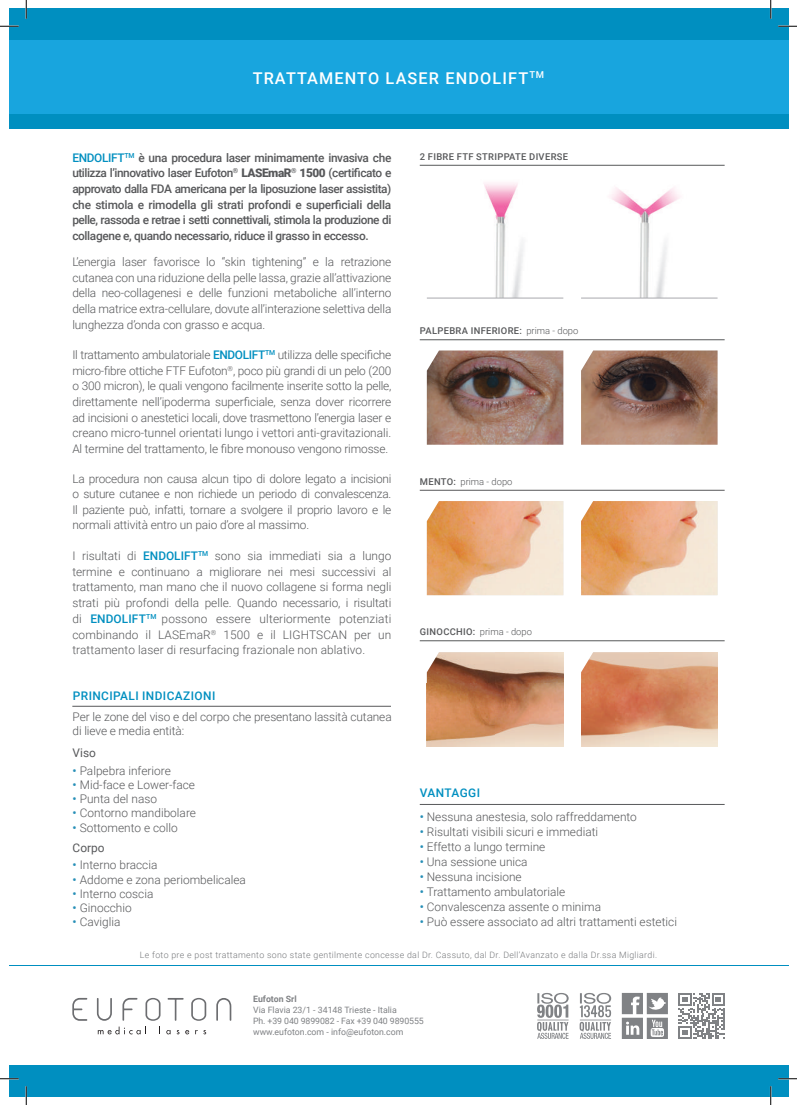
<style>
.page{position:relative;width:797px;height:1105px;background:#fff}
.page>*{position:absolute;margin:0;border:0;box-sizing:border-box;transform-origin:0 0}
.t1{font:500 16.25px "Roboto";letter-spacing:.07em;color:#fff}
.t2{font:300 11.88px/15.6px "Roboto";color:#57585a;text-align:justify}
.t3{font:500 11.88px/15.6px "Roboto";letter-spacing:-.03em;color:#57585a;text-align:justify}
.t4{font:500 11.88px "Roboto";letter-spacing:.035em;color:#008fc0}
.t5{font:11.88px "Roboto";color:#57585a}
.t6{font:500 9.38px "Roboto";letter-spacing:.035em;color:#57585a}
.t7{font:300 9.38px "Roboto";color:#57585a}
.t8{font:300 8.75px "Roboto";letter-spacing:.04em;color:#76787b}
.t9{font:8.75px/11.2px "Roboto";color:#808285}
.t10{font:700 8.75px "Roboto";color:#808285}
.s1{color:#008fc0}
.s2{font-weight:900}
.s3{font-weight:500;color:#008fc0}
.s4{font-weight:500;color:#278fb7}
.s5{font-weight:400}
.s6{font-weight:300}
.s7{font-weight:500}
</style>
<div class="page">
<div style="left:9px;top:26px;width:779px;height:103px;background:#18a5de"></div>
<div style="left:9px;top:1064px;width:779px;height:32px;background:#008fc0"></div>
<hr style="left:9px;top:965px;width:779px;height:1px;background:#008fc0">
<div style="left:9px;top:115px;width:779px;height:14px;background:#008fc0"></div>
<div style="left:9px;top:9px;width:779px;height:31px;background:#008fc0"></div>
<svg style="left:622px;top:993px;width:46px;height:46px"></svg>
<svg style="left:678px;top:993px;width:46px;height:46px"></svg>
<svg style="left:579px;top:993px;width:32px;height:46px"></svg>
<svg style="left:537px;top:993px;width:31px;height:46px"></svg>
<hr style="left:72px;top:706px;width:319px;height:1px;background:#57585a">
<hr style="left:420px;top:804px;width:304px;height:1px;background:#57585a">
<hr style="left:420px;top:340px;width:304px;height:1px;background:#57585a">
<img style="left:427px;top:351px;width:136px;height:94px">
<img style="left:581px;top:351px;width:136px;height:94px">
<img style="left:427px;top:183px;width:136px;height:115px">
<img style="left:581px;top:187px;width:137px;height:111px">
<hr style="left:427px;top:298px;width:136px;height:1px;background:#a8a9ad">
<hr style="left:581px;top:298px;width:136px;height:1px;background:#a8a9ad">
<hr style="left:420px;top:165px;width:304px;height:1px;background:#57585a">
<hr style="left:420px;top:490px;width:304px;height:1px;background:#57585a">
<hr style="left:420px;top:640px;width:304px;height:1px;background:#57585a">
<img style="left:427px;top:501px;width:136px;height:94px">
<img style="left:427px;top:652px;width:136px;height:94px">
<img style="left:581px;top:501px;width:136px;height:94px">
<img style="left:581px;top:652px;width:136px;height:94px">
<svg style="left:166px;top:1030px;width:4px;height:4px"></svg>
<svg style="left:185px;top:1030px;width:4px;height:4px"></svg>
<svg style="left:195px;top:1030px;width:11px;height:4px"></svg>
<svg style="left:216px;top:998px;width:15px;height:23px"></svg>
<svg style="left:191px;top:998px;width:15px;height:23px"></svg>
<svg style="left:72px;top:998px;width:15px;height:23px"></svg>
<svg style="left:97px;top:998px;width:63px;height:36px"></svg>
<svg style="left:167px;top:998px;width:17px;height:23px"></svg>
<svg style="left:0;top:25px;width:19px;height:2px"></svg>
<svg style="left:778px;top:25px;width:19px;height:2px"></svg>
<svg style="left:0;top:1078px;width:19px;height:1px"></svg>
<svg style="left:778px;top:1078px;width:19px;height:1px"></svg>
<svg style="left:25px;top:0;width:2px;height:19px"></svg>
<svg style="left:25px;top:1086px;width:2px;height:19px"></svg>
<svg style="left:770px;top:0;width:1px;height:19px"></svg>
<svg style="left:770px;top:1086px;width:1px;height:19px"></svg>
<h1 class="t1" style="left:253px;top:67px;width:293px">TRATTAMENTO LASER ENDOLIFT<sup>TM</sup></h1>
<p class="t3" style="left:72px;top:149px;width:320px"><span class="s1">ENDOLIFT</span><sup>TM</sup> è una procedura laser minimamente invasiva che utilizza l’innovativo laser Eufoton<sup>®</sup> <span class="s2">LASEmaR</span><sup>®</sup> <span class="s2">1500</span> (certificato e approvato dalla FDA americana per la liposuzione laser assistita) che stimola e rimodella gli strati profondi e superficiali della pelle, rassoda e retrae i setti connettivali, stimola la produzione di collagene e, quando necessario, riduce il grasso in eccesso.</p>
<p class="t2" style="left:72px;top:254px;width:320px">L’energia laser favorisce lo “skin tightening” e la retrazione cutanea con una riduzione della pelle lassa, grazie all’attivazione della neo-collagenesi e delle funzioni metaboliche all’interno della matrice extra-cellulare, dovute all’interazione selettiva della lunghezza d’onda con grasso e acqua.</p>
<p class="t2" style="left:72px;top:347px;width:320px">Il trattamento ambulatoriale <span class="s3">ENDOLIFT</span><sup>TM</sup> utilizza delle specifiche micro-fibre ottiche FTF Eufoton<sup>®</sup>, poco più grandi di un pelo (200 o 300 micron), le quali vengono facilmente inserite sotto la pelle, direttamente nell’ipoderma superficiale, senza dover ricorrere ad incisioni o anestetici locali, dove trasmettono l’energia laser e creano micro-tunnel orientati lungo i vettori anti-gravitazionali.<br>Al termine del trattamento, le fibre monouso vengono rimosse.</p>
<p class="t2" style="left:72px;top:470px;width:320px">La procedura non causa alcun tipo di dolore legato a incisioni o suture cutanee e non richiede un periodo di convalescenza.<br>Il paziente può, infatti, tornare a svolgere il proprio lavoro e le normali attività entro un paio d’ore al massimo.</p>
<p class="t2" style="left:72px;top:547px;width:320px">I risultati di <span class="s3">ENDOLIFT</span><sup>TM</sup> sono sia immediati sia a lungo termine e continuano a migliorare nei mesi successivi al trattamento, man mano che il nuovo collagene si forma negli strati più profondi della pelle. Quando necessario, i risultati di <span class="s3">ENDOLIFT</span><sup>TM</sup> possono essere ulteriormente potenziati combinando il LASEmaR<sup>®</sup> 1500 e il LIGHTSCAN per un trattamento laser di resurfacing frazionale non ablativo.</p>
<p class="t4" style="left:73px;top:687px;width:144px">PRINCIPALI INDICAZIONI</p>
<p class="t2" style="left:73px;top:709px;width:320px;line-height:14.2px">Per le zone del viso e del corpo che presentano lassità cutanea di lieve e media entità:</p>
<p class="t5" style="left:73px;top:744px;width:25px">Viso</p>
<p class="t2" style="left:73px;top:762px;width:100px"><span class="s4">•</span> Palpebra inferiore</p>
<p class="t2" style="left:73px;top:776px;width:124px"><span class="s4">•</span> Mid-face e Lower-face</p>
<p class="t2" style="left:73px;top:790px;width:86px"><span class="s4">•</span> Punta del naso</p>
<p class="t2" style="left:73px;top:805px;width:125px"><span class="s4">•</span> Contorno mandibolare</p>
<p class="t2" style="left:73px;top:817px;width:107px;line-height:20px"><span class="s4">•</span> Sottomento e collo<br><span class="s5">Corpo</span></p>
<p class="t2" style="left:73px;top:857px;width:86px"><span class="s4">•</span> Interno braccia</p>
<p class="t2" style="left:73px;top:871px;width:175px"><span class="s4">•</span> Addome e zona periombelicalea</p>
<p class="t2" style="left:73px;top:885px;width:82px"><span class="s4">•</span> Interno coscia</p>
<p class="t2" style="left:73px;top:899px;width:61px"><span class="s4">•</span> Ginocchio</p>
<p class="t2" style="left:73px;top:914px;width:49px"><span class="s4">•</span> Caviglia</p>
<p class="t6" style="left:420px;top:150px;width:150px">2 FIBRE FTF STRIPPATE DIVERSE</p>
<p class="t6" style="left:420px;top:324px;width:160px">PALPEBRA INFERIORE: <span class="s6">prima - dopo</span></p>
<p class="t7" style="left:420px;top:475px;width:94px"><span class="s7">MENTO:</span> prima - dopo</p>
<p class="t6" style="left:420px;top:625px;width:113px">GINOCCHIO: <span class="s6">prima - dopo</span></p>
<p class="t4" style="left:420px;top:784px;width:62px">VANTAGGI</p>
<p class="t2" style="left:420px;top:809px;width:219px"><span class="s4">•</span> Nessuna anestesia, solo raffreddamento</p>
<p class="t2" style="left:420px;top:824px;width:180px"><span class="s4">•</span> Risultati visibili sicuri e immediati</p>
<p class="t2" style="left:420px;top:839px;width:127px"><span class="s4">•</span> Effetto a lungo termine</p>
<p class="t2" style="left:420px;top:854px;width:109px"><span class="s4">•</span> Una sessione unica</p>
<p class="t2" style="left:420px;top:869px;width:103px"><span class="s4">•</span> Nessuna incisione</p>
<p class="t2" style="left:420px;top:884px;width:147px"><span class="s4">•</span> Trattamento ambulatoriale</p>
<p class="t2" style="left:420px;top:899px;width:183px"><span class="s4">•</span> Convalescenza assente o minima</p>
<p class="t2" style="left:420px;top:914px;width:259px"><span class="s4">•</span> Può essere associato ad altri trattamenti estetici</p>
<p class="t8" style="left:140px;top:948px;width:519px">Le foto pre e post trattamento sono state gentilmente concesse dal Dr. Cassuto, dal Dr. Dell’Avanzato e dalla Dr.ssa Migliardi.</p>
<p class="t10" style="left:253px;top:992px;width:45px">Eufoton Srl</p>
<p class="t9" style="left:253px;top:1004px;width:172px">Via Flavia 23/1 - 34148 Trieste - Italia<br>Ph. +39 040 9899082 - Fax +39 040 9890555 www.eufoton.com - info@eufoton.com</p>
</div>
